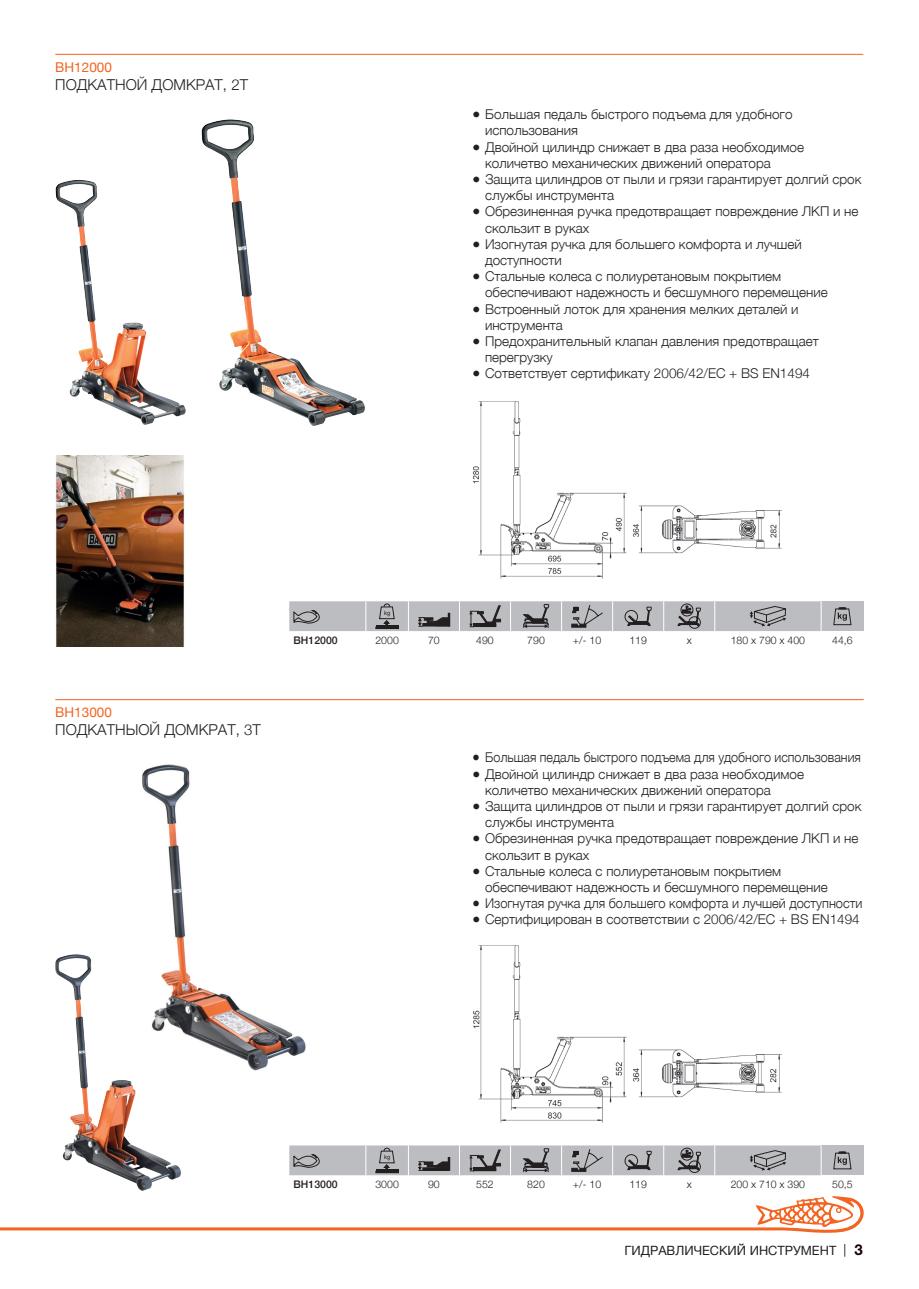
<style>
.page{position:relative;width:919px;height:1289px;background:#fff}
.page>*{position:absolute;margin:0;border:0;box-sizing:border-box;transform-origin:0 0}
.Subtitulo_producto_R{font:300 15px "Helvetica Neue";color:#231f20}
.t1{font:300 13.5px/16.2px "Helvetica Neue";color:#231f20}
.t2{font:300 13.5px "Helvetica Neue";color:#231f20;scale:.93 1}
.t3{font:300 13.5px "Helvetica Neue";color:#231f20;scale:.95 1}
.REF_Producto_RU{font:13.5px "Helvetica Neue";color:#f36421}
.t4{font:12.75px "Helvetica Neue";color:#231f20}
.Texto_tabla{font:300 10.5px "Helvetica Neue";color:#231f20}
.Codigo_tabla{font:500 10.5px "Helvetica Neue";color:#231f20}
.t5{font:5.85px "Arial";color:#231f20}
.s1{font-family:"Helvetica Neue LT Std"}
.s2{font-family:"Helvetica Neue LT Std";font-weight:700;font-size:15px;color:#1b0000}
</style>
<div class="page">
<svg style="left:0;top:1196px;width:864px;height:36px"></svg>
<img style="left:472px;top:401px;width:310px;height:178px">
<div style="left:821px;top:601px;width:42px;height:30px;background:#bcbdc0"></div>
<svg style="left:289px;top:601px;width:532px;height:30px;background:#acadb0"></svg>
<svg style="left:833px;top:607px;width:18px;height:18px"></svg>
<hr style="left:55px;top:54px;width:808px;height:1px;background:#f36421">
<img style="left:56px;top:180px;width:95px;height:245px">
<img style="left:55px;top:455px;width:130px;height:191px">
<img style="left:201px;top:119px;width:164px;height:307px">
<div style="left:821px;top:1145px;width:42px;height:30px;background:#bcbdc0"></div>
<svg style="left:289px;top:1145px;width:532px;height:30px;background:#adadb0"></svg>
<svg style="left:833px;top:1151px;width:18px;height:18px"></svg>
<hr style="left:55px;top:699px;width:808px;height:1px;background:#f36421">
<img style="left:142px;top:764px;width:164px;height:307px">
<img style="left:55px;top:954px;width:126px;height:236px">
<img style="left:473px;top:945px;width:309px;height:178px">
<p class="REF_Producto_RU" style="left:55px;top:57px;width:58px">BH12000</p>
<p class="Subtitulo_producto_R" style="left:55px;top:72px;width:194px">ПОДКАТНОЙ ДОМКРАТ, 2Т</p>
<p class="t1" style="left:485px;top:105px;width:309px;text-indent:-13px">● Большая педаль быстрого подъема для удобного использования</p>
<p class="t1" style="left:485px;top:138px;width:320px;text-indent:-13px">● Двойной цилиндр снижает в два раза необходимое количетво механических движений оператора</p>
<p class="t1" style="left:485px;top:170px;width:378px;text-indent:-13px">● Защита цилиндров от пыли и грязи гарантирует долгий срок службы инструмента</p>
<p class="t1" style="left:485px;top:202px;width:375px;text-indent:-13px">● Обрезиненная ручка предотвращает повреждение ЛКП и не скользит в руках</p>
<p class="t1" style="left:485px;top:235px;width:318px;text-indent:-13px">● Изогнутая ручка для большего комфорта и лучшей доступности</p>
<p class="t1" style="left:485px;top:267px;width:344px;text-indent:-13px">● Стальные колеса с полиуретановым покрытием обеспечивают надежность и бесшумного перемещение</p>
<p class="t1" style="left:485px;top:300px;width:315px;text-indent:-13px">● Встроенный лоток для хранения мелких деталей и инструмента</p>
<p class="t1" style="left:485px;top:332px;width:335px;text-indent:-13px">● Предохранительный клапан давления предотвращает перегрузку</p>
<p class="t1" style="left:472px;top:364px;width:339px">● Сответствует сертификату 2006/42/EC + BS EN1494</p>
<p class="REF_Producto_RU" style="left:55px;top:702px;width:58px">BH13000</p>
<p class="Subtitulo_producto_R" style="left:55px;top:717px;width:207px">ПОДКАТНЫОЙ ДОМКРАТ, 3Т</p>
<p class="t5" style="left:384px;top:609px;width:8px">kg</p>
<p class="Codigo_tabla" style="left:293px;top:631px;width:46px">BH12000</p>
<p class="Texto_tabla" style="left:375px;top:631px;width:25px">2000</p>
<p class="Texto_tabla" style="left:428px;top:631px;width:13px">70</p>
<p class="Texto_tabla" style="left:476px;top:631px;width:19px">490</p>
<p class="Texto_tabla" style="left:527px;top:631px;width:19px">790</p>
<p class="Texto_tabla" style="left:573px;top:631px;width:30px">+/- 10</p>
<p class="Texto_tabla" style="left:629px;top:631px;width:19px">119</p>
<p class="Texto_tabla" style="left:686px;top:631px;width:7px">x</p>
<p class="Texto_tabla" style="left:730px;top:631px;width:76px">180 x 790 x 400</p>
<p class="Texto_tabla" style="left:832px;top:631px;width:22px">44,6</p>
<p class="t2" style="left:472px;top:746px;width:419px">● Большая педаль быстрого подъема для удобного использования</p>
<p class="t1" style="left:485px;top:764px;width:320px;text-indent:-13px">● Двойной цилиндр снижает в два раза необходимое количетво механических движений оператора</p>
<p class="t1" style="left:485px;top:797px;width:378px;text-indent:-13px">● Защита цилиндров от пыли и грязи гарантирует долгий срок службы инструмента</p>
<p class="t1" style="left:485px;top:829px;width:375px;text-indent:-13px">● Обрезиненная ручка предотвращает повреждение ЛКП и не скользит в руках</p>
<p class="t1" style="left:485px;top:861px;width:344px;text-indent:-13px">● Стальные колеса с полиуретановым покрытием обеспечивают надежность и бесшумного перемещение</p>
<p class="t3" style="left:472px;top:892px;width:412px">● Изогнутая ручка для большего комфорта и лучшей доступности</p>
<p class="t1" style="left:472px;top:910px;width:389px">● Сертифицирован в соответствии с 2006/42/EC + BS EN1494</p>
<p class="t5" style="left:384px;top:1153px;width:8px">kg</p>
<p class="Codigo_tabla" style="left:293px;top:1175px;width:46px">BH13000</p>
<p class="Texto_tabla" style="left:375px;top:1175px;width:25px">3000</p>
<p class="Texto_tabla" style="left:428px;top:1175px;width:13px">90</p>
<p class="Texto_tabla" style="left:476px;top:1175px;width:19px">552</p>
<p class="Texto_tabla" style="left:527px;top:1175px;width:19px">820</p>
<p class="Texto_tabla" style="left:573px;top:1175px;width:30px">+/- 10</p>
<p class="Texto_tabla" style="left:629px;top:1175px;width:19px">119</p>
<p class="Texto_tabla" style="left:686px;top:1175px;width:7px">x</p>
<p class="Texto_tabla" style="left:730px;top:1175px;width:76px">200 x 710 x 390</p>
<p class="Texto_tabla" style="left:832px;top:1175px;width:22px">50,5</p>
<p class="t4" style="left:624px;top:1241px;width:240px">ГИДРАВЛИЧЕСКИЙ ИНСТРУМЕНТ <span class="s1">|</span> <span class="s2">3</span></p>
</div>
